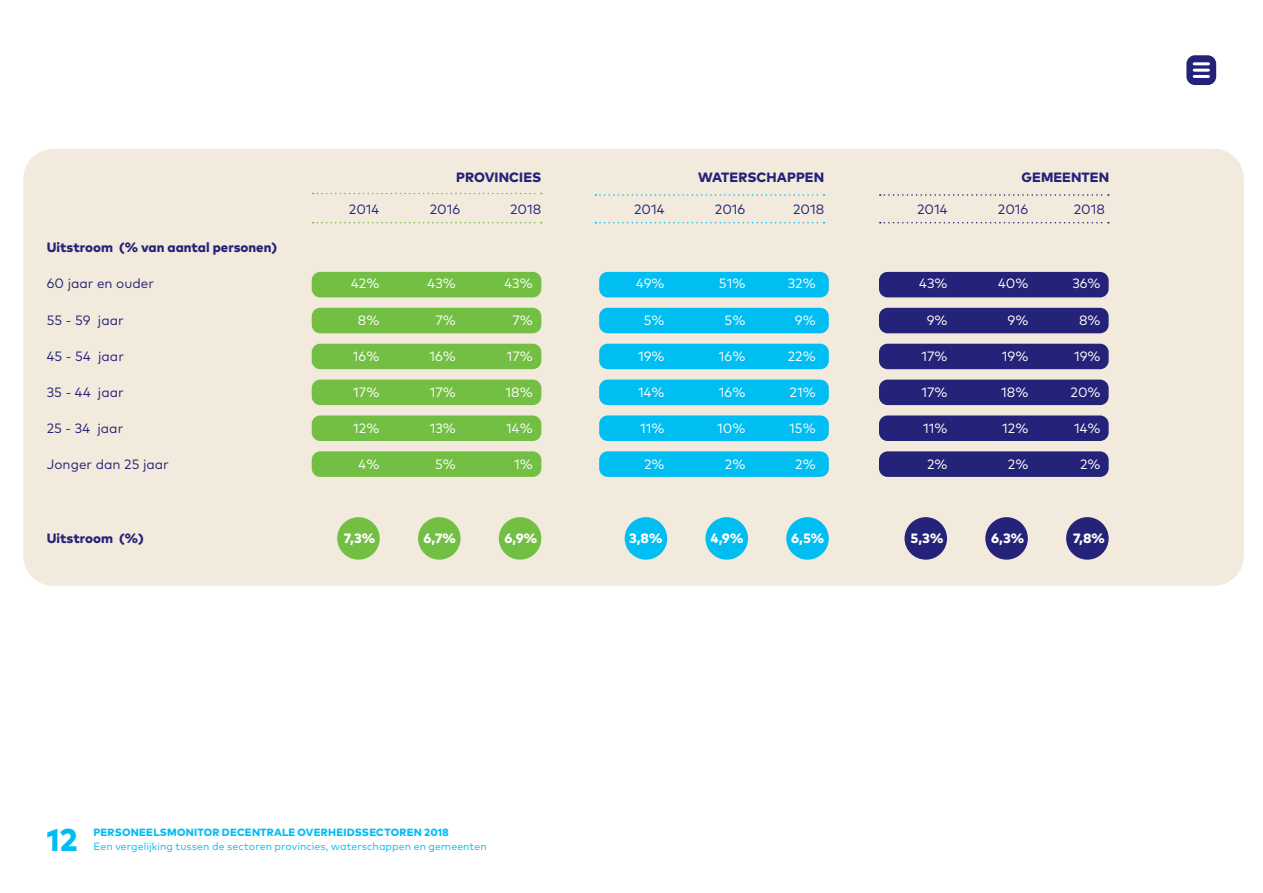
<style>
.page{position:relative;width:1263px;height:893px;background:#fff}
.page>*{position:absolute;margin:0;border:0;box-sizing:border-box;transform-origin:0 0}
.t1{font:800 31.5px "Mark Pro";color:#00bdf2}
.t2{font:13.5px "Mark Pro";color:#fff}
.t3{font:13.5px "Mark Pro";color:#252379}
.t4{font:800 13.5px "Mark Pro";color:#252379}
.t5{font:800 13.5px "Mark Pro";color:#fff}
.t6{font:10.5px "Mark Pro";letter-spacing:.01em;color:#00bdf2}
.t7{font:800 10.5px "Mark Pro";letter-spacing:.02em;color:#00bdf2}
</style>
<div class="page">
<div style="left:23px;top:149px;width:1221px;height:437px;background:#f2eadc;border-radius:30px"></div>
<div style="left:312px;top:272px;width:229px;height:25px;background:#72bf44;border-radius:9px"></div>
<div style="left:312px;top:308px;width:229px;height:25px;background:#72bf44;border-radius:9px"></div>
<div style="left:312px;top:344px;width:229px;height:25px;background:#72bf44;border-radius:9px"></div>
<div style="left:312px;top:380px;width:229px;height:25px;background:#72bf44;border-radius:9px"></div>
<div style="left:312px;top:415px;width:229px;height:26px;background:#72bf44;border-radius:9px"></div>
<div style="left:312px;top:451px;width:229px;height:26px;background:#72bf44;border-radius:9px"></div>
<div style="left:599px;top:272px;width:230px;height:25px;background:#00bdf2;border-radius:9px"></div>
<div style="left:599px;top:308px;width:230px;height:25px;background:#00bdf2;border-radius:9px"></div>
<div style="left:599px;top:344px;width:230px;height:25px;background:#00bdf2;border-radius:9px"></div>
<div style="left:599px;top:380px;width:230px;height:25px;background:#00bdf2;border-radius:9px"></div>
<div style="left:599px;top:415px;width:230px;height:26px;background:#00bdf2;border-radius:9px"></div>
<div style="left:599px;top:451px;width:230px;height:26px;background:#00bdf2;border-radius:9px"></div>
<div style="left:879px;top:272px;width:230px;height:25px;background:#252379;border-radius:9px"></div>
<div style="left:879px;top:308px;width:230px;height:25px;background:#252379;border-radius:9px"></div>
<div style="left:879px;top:344px;width:230px;height:25px;background:#252379;border-radius:9px"></div>
<div style="left:879px;top:380px;width:230px;height:25px;background:#252379;border-radius:9px"></div>
<div style="left:879px;top:415px;width:230px;height:26px;background:#252379;border-radius:9px"></div>
<div style="left:879px;top:451px;width:230px;height:26px;background:#252379;border-radius:9px"></div>
<svg style="left:313px;top:193px;width:229px;height:1px"></svg>
<svg style="left:313px;top:222px;width:229px;height:1px"></svg>
<svg style="left:595px;top:194px;width:229px;height:2px"></svg>
<svg style="left:880px;top:194px;width:229px;height:2px"></svg>
<svg style="left:595px;top:222px;width:229px;height:1px"></svg>
<svg style="left:880px;top:222px;width:229px;height:1px"></svg>
<div style="left:1186px;top:55px;width:30px;height:30px;background:#252379;border-radius:9px"></div>
<hr style="left:1194px;top:62px;width:14px;height:3px;background:#fff">
<hr style="left:1194px;top:69px;width:14px;height:3px;background:#fff">
<hr style="left:1194px;top:75px;width:14px;height:3px;background:#fff">
<div style="left:499px;top:517px;width:42px;height:43px;background:#72bf44;border-radius:50%"></div>
<div style="left:786px;top:517px;width:43px;height:43px;background:#00bdf2;border-radius:50%"></div>
<div style="left:1066px;top:517px;width:43px;height:43px;background:#252379;border-radius:50%"></div>
<div style="left:418px;top:517px;width:42px;height:43px;background:#72bf44;border-radius:50%"></div>
<div style="left:705px;top:517px;width:43px;height:43px;background:#00bdf2;border-radius:50%"></div>
<div style="left:985px;top:517px;width:43px;height:43px;background:#252379;border-radius:50%"></div>
<div style="left:337px;top:517px;width:43px;height:43px;background:#72bf44;border-radius:50%"></div>
<div style="left:625px;top:517px;width:42px;height:43px;background:#00bdf2;border-radius:50%"></div>
<div style="left:904px;top:517px;width:43px;height:43px;background:#252379;border-radius:50%"></div>
<p class="t4" style="left:456px;top:167px;width:87px">PROVINCIES</p>
<p class="t4" style="left:698px;top:167px;width:128px">WATERSCHAPPEN</p>
<p class="t4" style="left:1021px;top:167px;width:89px">GEMEENTEN</p>
<p class="t3" style="left:349px;top:199px;width:32px">2014</p>
<p class="t3" style="left:430px;top:199px;width:32px">2016</p>
<p class="t3" style="left:510px;top:199px;width:33px">2018</p>
<p class="t3" style="left:634px;top:199px;width:32px">2014</p>
<p class="t3" style="left:715px;top:199px;width:32px">2016</p>
<p class="t3" style="left:793px;top:199px;width:33px">2018</p>
<p class="t3" style="left:917px;top:199px;width:32px">2014</p>
<p class="t3" style="left:998px;top:199px;width:32px">2016</p>
<p class="t3" style="left:1074px;top:199px;width:33px">2018</p>
<p class="t4" style="left:47px;top:237px;width:232px">Uitstroom (% van aantal personen)</p>
<p class="t3" style="left:47px;top:274px;width:109px">60 jaar en ouder</p>
<p class="t2" style="left:351px;top:274px;width:30px">42%</p>
<p class="t2" style="left:428px;top:274px;width:30px">43%</p>
<p class="t2" style="left:504px;top:274px;width:30px">43%</p>
<p class="t2" style="left:636px;top:274px;width:30px">49%</p>
<p class="t2" style="left:719px;top:274px;width:28px">51%</p>
<p class="t2" style="left:788px;top:274px;width:29px">32%</p>
<p class="t2" style="left:919px;top:274px;width:30px">43%</p>
<p class="t2" style="left:998px;top:274px;width:32px">40%</p>
<p class="t2" style="left:1072px;top:274px;width:30px">36%</p>
<p class="t3" style="left:47px;top:310px;width:79px">55 - 59 jaar</p>
<p class="t2" style="left:358px;top:310px;width:23px">8%</p>
<p class="t2" style="left:435px;top:310px;width:22px">7%</p>
<p class="t2" style="left:512px;top:310px;width:22px">7%</p>
<p class="t2" style="left:644px;top:310px;width:22px">5%</p>
<p class="t2" style="left:724px;top:310px;width:22px">5%</p>
<p class="t2" style="left:795px;top:310px;width:22px">9%</p>
<p class="t2" style="left:927px;top:310px;width:22px">9%</p>
<p class="t2" style="left:1007px;top:310px;width:22px">9%</p>
<p class="t2" style="left:1079px;top:310px;width:23px">8%</p>
<p class="t3" style="left:47px;top:346px;width:79px">45 - 54 jaar</p>
<p class="t2" style="left:353px;top:346px;width:28px">16%</p>
<p class="t2" style="left:429px;top:346px;width:28px">16%</p>
<p class="t2" style="left:507px;top:346px;width:28px">17%</p>
<p class="t2" style="left:638px;top:346px;width:28px">19%</p>
<p class="t2" style="left:719px;top:346px;width:28px">16%</p>
<p class="t2" style="left:788px;top:346px;width:29px">22%</p>
<p class="t2" style="left:921px;top:346px;width:28px">17%</p>
<p class="t2" style="left:1002px;top:346px;width:28px">19%</p>
<p class="t2" style="left:1074px;top:346px;width:28px">19%</p>
<p class="t3" style="left:47px;top:382px;width:79px">35 - 44 jaar</p>
<p class="t2" style="left:353px;top:382px;width:28px">17%</p>
<p class="t2" style="left:430px;top:382px;width:28px">17%</p>
<p class="t2" style="left:505px;top:382px;width:29px">18%</p>
<p class="t2" style="left:638px;top:382px;width:28px">14%</p>
<p class="t2" style="left:719px;top:382px;width:28px">16%</p>
<p class="t2" style="left:790px;top:382px;width:28px">21%</p>
<p class="t2" style="left:921px;top:382px;width:28px">17%</p>
<p class="t2" style="left:1001px;top:382px;width:29px">18%</p>
<p class="t2" style="left:1071px;top:382px;width:32px">20%</p>
<p class="t3" style="left:47px;top:418px;width:78px">25 - 34 jaar</p>
<p class="t2" style="left:353px;top:418px;width:28px">12%</p>
<p class="t2" style="left:430px;top:418px;width:28px">13%</p>
<p class="t2" style="left:506px;top:418px;width:28px">14%</p>
<p class="t2" style="left:640px;top:418px;width:26px">11%</p>
<p class="t2" style="left:717px;top:418px;width:30px">10%</p>
<p class="t2" style="left:789px;top:418px;width:28px">15%</p>
<p class="t2" style="left:923px;top:418px;width:26px">11%</p>
<p class="t2" style="left:1002px;top:418px;width:28px">12%</p>
<p class="t2" style="left:1074px;top:418px;width:28px">14%</p>
<p class="t3" style="left:47px;top:454px;width:124px">Jonger dan 25 jaar</p>
<p class="t2" style="left:359px;top:454px;width:22px">4%</p>
<p class="t2" style="left:435px;top:454px;width:22px">5%</p>
<p class="t2" style="left:514px;top:454px;width:20px">1%</p>
<p class="t2" style="left:644px;top:454px;width:22px">2%</p>
<p class="t2" style="left:725px;top:454px;width:22px">2%</p>
<p class="t2" style="left:795px;top:454px;width:22px">2%</p>
<p class="t2" style="left:927px;top:454px;width:22px">2%</p>
<p class="t2" style="left:1008px;top:454px;width:22px">2%</p>
<p class="t2" style="left:1080px;top:454px;width:22px">2%</p>
<p class="t4" style="left:47px;top:528px;width:99px">Uitstroom (%)</p>
<p class="t5" style="left:344px;top:528px;width:33px">7,3%</p>
<p class="t5" style="left:423px;top:528px;width:34px">6,7%</p>
<p class="t5" style="left:504px;top:528px;width:34px">6,9%</p>
<p class="t5" style="left:629px;top:528px;width:35px">3,8%</p>
<p class="t5" style="left:711px;top:528px;width:34px">4,9%</p>
<p class="t5" style="left:791px;top:528px;width:35px">6,5%</p>
<p class="t5" style="left:910px;top:528px;width:34px">5,3%</p>
<p class="t5" style="left:991px;top:528px;width:34px">6,3%</p>
<p class="t5" style="left:1073px;top:528px;width:33px">7,8%</p>
<h1 class="t1" style="left:47px;top:815px;width:32px">12</h1>
<p class="t7" style="left:94px;top:825px;width:357px">PERSONEELSMONITOR DECENTRALE OVERHEIDSSECTOREN 2018</p>
<p class="t6" style="left:94px;top:838px;width:395px">Een vergelijking tussen de sectoren provincies, waterschappen en gemeenten</p>
</div>
